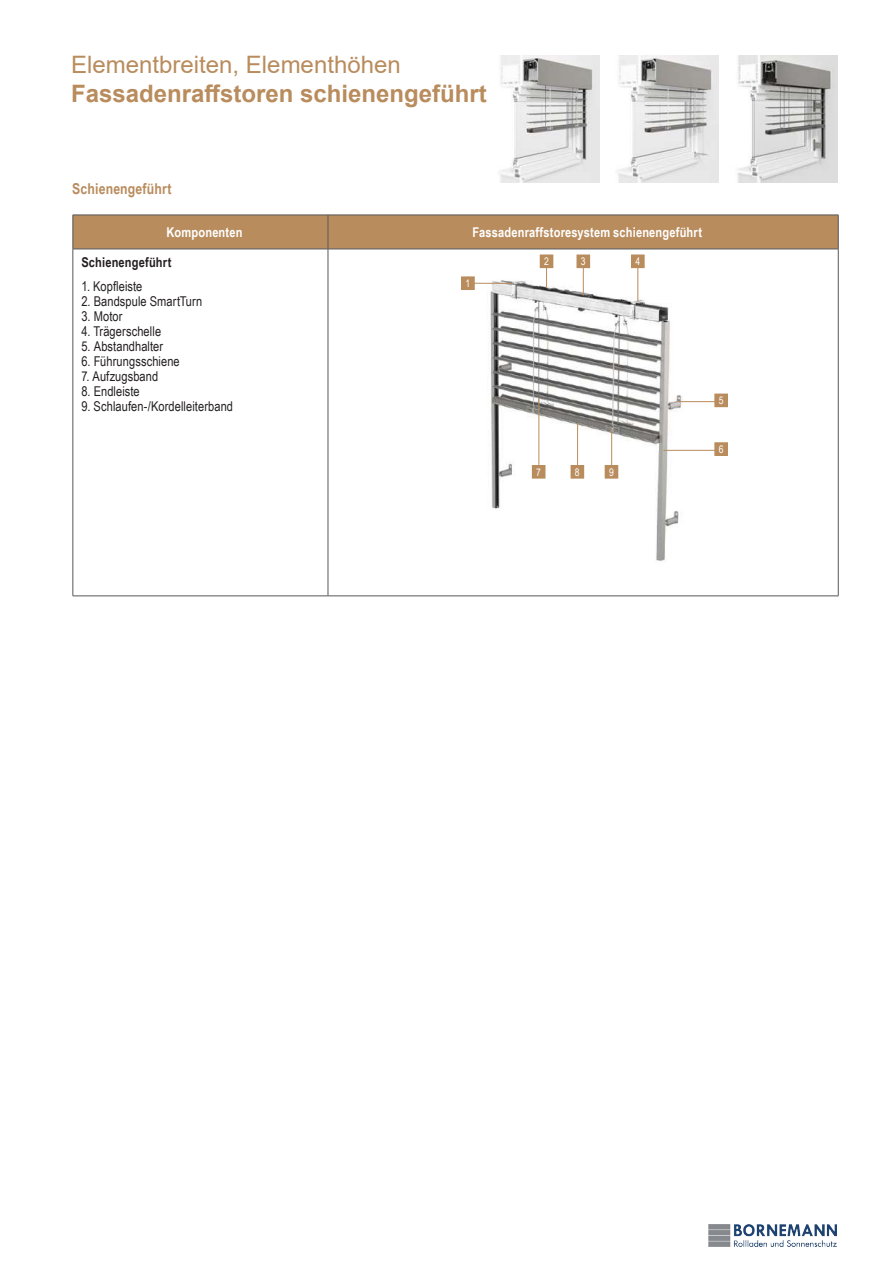
<style>
.page{position:relative;width:893px;height:1263px;background:#fff}
.page>*{position:absolute;margin:0;border:0;box-sizing:border-box;transform-origin:0 0}
.t1{font:700 24px "Arial";color:#b98c5d}
.t2{font:24px "Arial";color:#b98c5d}
.t3{font:700 15px "Arial Narrow";letter-spacing:.005em;color:#b98c5d}
.t4{font:13.5px "Arial Narrow";letter-spacing:.005em;color:#231f20}
.t5{font:700 13.5px "Arial Narrow";letter-spacing:.01em;color:#fff}
.t6{font:700 13.5px "Arial Narrow";letter-spacing:.01em;color:#231f20}
.t7{font:10.5px "Arial Narrow";color:#fff}
</style>
<div class="page">
<div style="left:74px;top:216px;width:764px;height:33px;background:#b98c5d"></div>
<svg style="left:74px;top:250px;width:764px;height:346px"></svg>
<hr style="left:73px;top:215px;width:255px;height:1px;background:#57585a">
<hr style="left:328px;top:215px;width:510px;height:1px;background:#57585a">
<hr style="left:328px;top:215px;width:1px;height:34px;background:#57585a">
<hr style="left:838px;top:215px;width:1px;height:34px;background:#57585a">
<hr style="left:73px;top:249px;width:255px;height:1px;background:#57585a">
<hr style="left:73px;top:249px;width:1px;height:347px;background:#57585a">
<hr style="left:328px;top:249px;width:510px;height:1px;background:#57585a">
<hr style="left:328px;top:249px;width:1px;height:347px;background:#57585a">
<hr style="left:838px;top:249px;width:1px;height:347px;background:#57585a">
<hr style="left:73px;top:596px;width:255px;height:1px;background:#57585a">
<hr style="left:328px;top:596px;width:510px;height:1px;background:#57585a">
<hr style="left:73px;top:215px;width:1px;height:34px;background:#57585a">
<img style="left:499px;top:55px;width:101px;height:128px">
<img style="left:617px;top:55px;width:102px;height:128px">
<img style="left:737px;top:55px;width:101px;height:128px">
<img style="left:476px;top:269px;width:214px;height:301px">
<hr style="left:468px;top:283px;width:45px;height:1px;background:#b98c5d">
<div style="left:462px;top:277px;width:12px;height:12px;background:#b98c5d"></div>
<div style="left:461px;top:276px;width:14px;height:14px;border:2px solid #b98c5d"></div>
<svg style="left:546px;top:268px;width:1px;height:20px"></svg>
<div style="left:540px;top:255px;width:13px;height:12px;background:#b98c5d"></div>
<div style="left:540px;top:254px;width:13px;height:14px;border:2px solid #b98c5d"></div>
<hr style="left:583px;top:263px;width:1px;height:32px;background:#b98c5d">
<div style="left:577px;top:255px;width:12px;height:12px;background:#b98c5d"></div>
<div style="left:576px;top:254px;width:14px;height:14px;border:2px solid #b98c5d"></div>
<hr style="left:638px;top:263px;width:1px;height:39px;background:#b98c5d">
<div style="left:632px;top:255px;width:12px;height:12px;background:#b98c5d"></div>
<div style="left:631px;top:254px;width:14px;height:14px;border:2px solid #b98c5d"></div>
<hr style="left:679px;top:401px;width:42px;height:1px;background:#b98c5d">
<div style="left:715px;top:394px;width:12px;height:12px;background:#b98c5d"></div>
<div style="left:714px;top:394px;width:14px;height:13px;border:2px solid #b98c5d"></div>
<hr style="left:663px;top:450px;width:58px;height:1px;background:#b98c5d">
<div style="left:715px;top:443px;width:12px;height:12px;background:#b98c5d"></div>
<div style="left:714px;top:442px;width:14px;height:14px;border:2px solid #b98c5d"></div>
<hr style="left:539px;top:398px;width:1px;height:74px;background:#b98c5d">
<div style="left:533px;top:466px;width:12px;height:12px;background:#b98c5d"></div>
<div style="left:532px;top:465px;width:13px;height:14px;border:2px solid #b98c5d"></div>
<hr style="left:577px;top:423px;width:1px;height:49px;background:#b98c5d">
<div style="left:571px;top:466px;width:12px;height:12px;background:#b98c5d"></div>
<div style="left:571px;top:465px;width:13px;height:14px;border:2px solid #b98c5d"></div>
<hr style="left:611px;top:428px;width:1px;height:44px;background:#b98c5d">
<div style="left:605px;top:466px;width:12px;height:12px;background:#b98c5d"></div>
<div style="left:605px;top:465px;width:13px;height:14px;border:2px solid #b98c5d"></div>
<img style="left:709px;top:1224px;width:127px;height:22px">
<h1 class="t2" style="left:71px;top:48px;width:331px">Elementbreiten, Elementhöhen</h1>
<h1 class="t1" style="left:71px;top:76px;width:417px">Fassadenraffstoren schienengeführt</h1>
<p class="t3" style="left:72px;top:177px;width:101px">Schienengeführt</p>
<p class="t5" style="left:167px;top:222px;width:77px">Komponenten</p>
<p class="t5" style="left:473px;top:222px;width:231px">Fassadenraffstoresystem schienengeführt</p>
<p class="t6" style="left:81px;top:252px;width:91px">Schienengeführt</p>
<p class="t4" style="left:81px;top:276px;width:63px">1. Kopfleiste</p>
<p class="t4" style="left:81px;top:291px;width:122px">2. Bandspule SmartTurn</p>
<p class="t4" style="left:81px;top:306px;width:43px">3. Motor</p>
<p class="t4" style="left:81px;top:321px;width:81px">4. Trägerschelle</p>
<p class="t4" style="left:81px;top:336px;width:83px">5. Abstandhalter</p>
<p class="t4" style="left:81px;top:351px;width:100px">6. Führungsschiene</p>
<p class="t4" style="left:81px;top:366px;width:78px">7. Aufzugsband</p>
<p class="t4" style="left:81px;top:381px;width:60px">8. Endleiste</p>
<p class="t4" style="left:81px;top:396px;width:153px">9. Schlaufen-/Kordelleiterband</p>
<p class="t7" style="left:544px;top:254px;width:6px">2</p>
<p class="t7" style="left:581px;top:254px;width:6px">3</p>
<p class="t7" style="left:635px;top:254px;width:6px">4</p>
<p class="t7" style="left:466px;top:276px;width:6px">1</p>
<p class="t7" style="left:536px;top:464px;width:6px">7</p>
<p class="t7" style="left:575px;top:464px;width:6px">8</p>
<p class="t7" style="left:609px;top:464px;width:6px">9</p>
<p class="t7" style="left:719px;top:393px;width:6px">5</p>
<p class="t7" style="left:719px;top:441px;width:6px">6</p>
</div>
